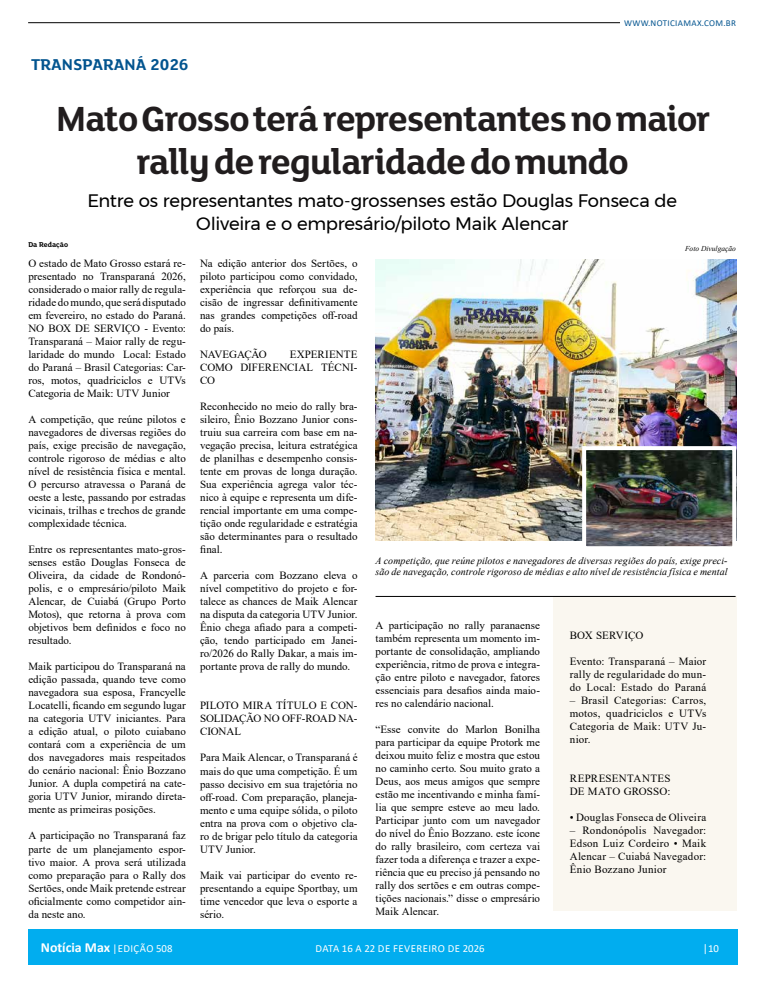
<style>
.page{position:relative;width:780px;height:993px;background:#fff}
.page>*{position:absolute;margin:0;border:0;box-sizing:border-box;transform-origin:0 0}
.t1{font:38px/43px "FS Lola Bold Regular";letter-spacing:-.025em;color:#211d1e;text-align:center}
.t2{font:18px/22.8px "Montserrat";letter-spacing:-.015em;color:#000;text-align:center}
.t3{font:17.1px "FS Lola Bold Regular";color:#02548f}
.t4{font:700 13.9px "Calibri";color:#fff}
.t5{font:11px/13px "Times New Roman";letter-spacing:.005em;color:#000;text-align:justify}
.t6{font:11px "Times New Roman";letter-spacing:-.02em;color:#000}
.t7{font:10.8px "Calibri";letter-spacing:.03em;color:#fff}
.t8{font:italic 10px/11px "Times New Roman";letter-spacing:.005em;color:#000}
.t9{font:9px "Calibri";letter-spacing:.04em;color:#02548f}
.t10{font:7.6px "FS Lola Bold Regular";color:#000}
.t11{font:italic 7.5px "Times New Roman";color:#000}
.s1{font-weight:400;font-size:10.8px}
.s2{font-size:11.2px}
</style>
<div class="page">
<div style="left:553px;top:595px;width:184px;height:315px;background:#faf7f0"></div>
<img style="left:376px;top:259px;width:360px;height:281px">
<div style="left:28px;top:928px;width:709px;height:36px;background:#01adef"></div>
<hr style="left:28px;top:22px;width:592px;height:1px;background:#000">
<hr style="left:375px;top:595px;width:360px;height:1px;background:#000">
<img style="left:587px;top:451px;width:144px;height:94px">
<div style="left:582px;top:446px;width:154px;height:104px;border:4px solid #fff"></div>
<p class="t9" style="left:624px;top:16px;width:113px">WWW.NOTICIAMAX.COM.BR</p>
<h3 class="t3" style="left:31px;top:55px;width:159px">TRANSPARANÁ 2026</h3>
<h1 class="t1" style="left:56px;top:98px;width:655px">Mato Grosso terá representantes no maior rally de regularidade do mundo</h1>
<h2 class="t2" style="left:87px;top:189px;width:591px">Entre os representantes mato-grossenses estão Douglas Fonseca de<br>Oliveira e o empresário/piloto Maik Alencar</h2>
<p class="t5" style="left:28px;top:256px;width:159px">O estado de Mato Grosso estará re&shy;presentado no Transparaná 2026, considerado o maior rally de regula&shy;ridade do mundo, que será disputado em fevereiro, no estado do Paraná.<br>NO BOX DE SERVIÇO - Evento:<br>Transparaná – Maior rally de regu&shy;laridade do mundo Local: Estado do Paraná – Brasil Categorias: Car&shy;ros, motos, quadriciclos e UTVs Categoria de Maik: UTV Junior</p>
<p class="t5" style="left:28px;top:412px;width:159px">A competição, que reúne pilotos e navegadores de diversas regiões do país, exige precisão de navegação, controle rigoroso de médias e alto nível de resistência física e mental.<br>O percurso atravessa o Paraná de oeste a leste, passando por estradas vicinais, trilhas e trechos de grande complexidade técnica.</p>
<p class="t5" style="left:28px;top:542px;width:159px">Entre os representantes mato-gros&shy;senses estão Douglas Fonseca de Oliveira, da cidade de Rondonó&shy;polis, e o empresário/piloto Maik Alencar, de Cuiabá (Grupo Porto Motos), que retorna à prova com objetivos bem definidos e foco no resultado.</p>
<p class="t5" style="left:28px;top:659px;width:159px">Maik participou do Transparaná na edição passada, quando teve como navegadora sua esposa, Francyelle Locatelli, ficando em segundo lugar na categoria UTV iniciantes. Para a edição atual, o piloto cuiabano contará com a experiência de um dos navegadores mais respeitados do cenário nacional: Ênio Bozzano Junior. A dupla competirá na cate&shy;goria UTV Junior, mirando direta&shy;mente as primeiras posições.</p>
<p class="t5" style="left:28px;top:828px;width:159px">A participação no Transparaná faz parte de um planejamento espor&shy;tivo maior. A prova será utilizada como preparação para o Rally dos Sertões, onde Maik pretende estrear oficialmente como competidor ain&shy;da neste ano.</p>
<p class="t10" style="left:28px;top:241px;width:41px">Da Redação</p>
<p class="t11" style="left:685px;top:244px;width:52px">Foto Divulgação</p>
<p class="t5" style="left:200px;top:256px;width:159px">Na edição anterior dos Sertões, o piloto participou como convidado, experiência que reforçou sua de&shy;cisão de ingressar definitivamente nas grandes competições off-road do país.</p>
<p class="t6" style="left:200px;top:346px;width:68px">NAVEGAÇÃO</p>
<p class="t5" style="left:200px;top:347px;width:159px;text-indent:90px">EXPERIENTE COMO DIFERENCIAL TÉCNI-CO</p>
<p class="t5" style="left:200px;top:399px;width:159px">Reconhecido no meio do rally bra&shy;sileiro, Ênio Bozzano Junior cons&shy;truiu sua carreira com base em na&shy;vegação precisa, leitura estratégica de planilhas e desempenho consis&shy;tente em provas de longa duração.<br>Sua experiência agrega valor téc&shy;nico à equipe e representa um dife&shy;rencial importante em uma compe&shy;tição onde regularidade e estratégia são determinantes para o resultado final.</p>
<p class="t5" style="left:200px;top:568px;width:159px">A parceria com Bozzano eleva o nível competitivo do projeto e for&shy;talece as chances de Maik Alencar na disputa da categoria UTV Junior.<br>Ênio chega afiado para a competi&shy;ção, tendo participado em Janei&shy;ro/2026 do Rally Dakar, a mais im&shy;portante prova de rally do mundo.</p>
<p class="t5" style="left:200px;top:698px;width:159px">PILOTO MIRA TÍTULO E CON-SOLIDAÇÃO NO OFF-ROAD NA-CIONAL</p>
<p class="t5" style="left:200px;top:750px;width:159px">Para Maik Alencar, o Transparaná é mais do que uma competição. É um passo decisivo em sua trajetória no off-road. Com preparação, planeja&shy;mento e uma equipe sólida, o piloto entra na prova com o objetivo cla&shy;ro de brigar pelo título da categoria UTV Junior.</p>
<p class="t5" style="left:200px;top:867px;width:159px">Maik vai participar do evento re&shy;presentando a equipe Sportbay, um time vencedor que leva o esporte a sério.</p>
<p class="t8" style="left:375px;top:555px;width:353px">A competição, que reúne pilotos e navegadores de diversas regiões do país, exige preci&shy;são de navegação, controle rigoroso de médias e alto nível de resistência física e mental</p>
<p class="t5" style="left:375px;top:618px;width:166px">A participação no rally paranaense também representa um momento im&shy;portante de consolidação, ampliando experiência, ritmo de prova e integra&shy;ção entre piloto e navegador, fatores essenciais para desafios ainda maio&shy;res no calendário nacional.</p>
<p class="t5" style="left:375px;top:722px;width:166px">“Esse convite do Marlon Bonilha para participar da equipe Protork me deixou muito feliz e mostra que estou no caminho certo. Sou muito grato a Deus, aos meus amigos que sempre estão me incentivando e minha famí&shy;lia que sempre esteve ao meu lado.<br>Participar junto com um navegador do nível do Ênio Bozzano. este ícone do rally brasileiro, com certeza vai fazer toda a diferença e trazer a expe&shy;riência que eu preciso já pensando no rally dos sertões e em outras compe&shy;tições nacionais.” disse o empresário Maik Alencar.</p>
<p class="t5" style="left:569px;top:628px;width:75px">BOX SERVIÇO</p>
<p class="t5" style="left:569px;top:654px;width:138px">Evento: Transparaná – Maior rally de regularidade do mun&shy;do Local: Estado do Paraná</p>
<p class="t5" style="left:569px;top:693px;width:138px">– Brasil Categorias: Carros, motos, quadriciclos e UTVs Categoria de Maik: UTV Ju&shy;nior.</p>
<p class="t5" style="left:569px;top:771px;width:102px">REPRESENTANTES<br>DE MATO GROSSO:</p>
<p class="t5" style="left:569px;top:810px;width:138px">• Douglas Fonseca de Oliveira</p>
<p class="t5" style="left:569px;top:823px;width:138px">– Rondonópolis Navegador:<br>Edson Luiz Cordeiro • Maik Alencar – Cuiabá Navegador:<br>Ênio Bozzano Junior</p>
<p class="t4" style="left:41px;top:937px;width:133px">Notícia Max <span class="s1">|EDIÇÃO 508</span></p>
<p class="t7" style="left:315px;top:940px;width:171px">DATA 16 A 22 DE FEVEREIRO DE 2026</p>
<p class="t7" style="left:702px;top:940px;width:18px"><span class="s2">|</span>10</p>
</div>
